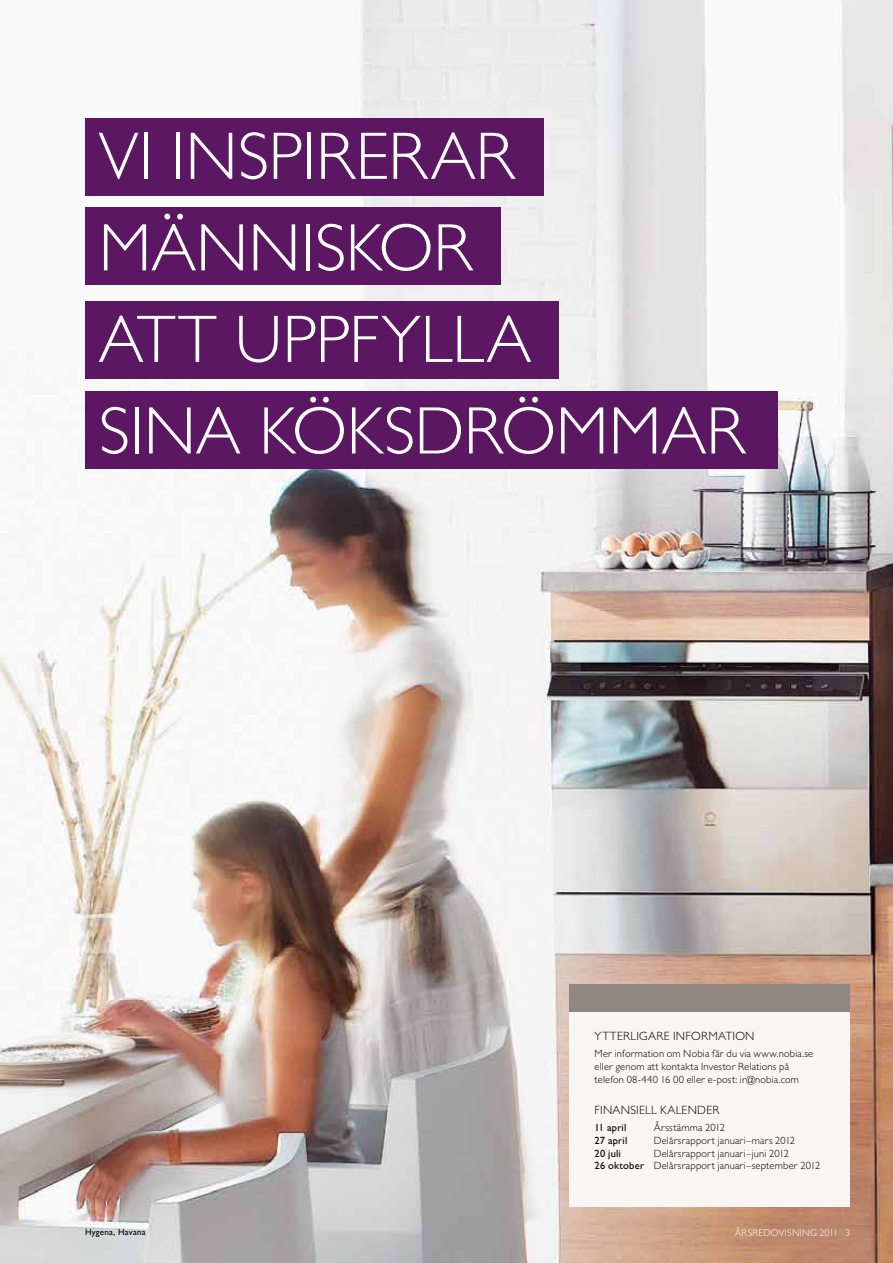
<style>
.page{position:relative;width:893px;height:1263px;background:#fff}
.page>*{position:absolute;margin:0;border:0;box-sizing:border-box;transform-origin:0 0}
.t1{font:300 67.5px/91.5px "Gill Sans MT Std";letter-spacing:.15em;color:#fff}
.t2{font:300 12px "Gill Sans MT Std";color:#000}
.t3{font:300 10.5px/12.8px "Gill Sans MT Std";letter-spacing:.02em;color:#000}
.t4{font:500 10.5px "Gill Sans MT Std";letter-spacing:.02em;color:#000}
.t5{font:300 9.75px "Gill Sans MT Std";color:#fff}
.t6{font:500 9px "Gill Sans MT Std";letter-spacing:.03em;color:#000}
.s1{font-weight:500}
</style>
<div class="page">
<img style="left:0;top:0;width:893px;height:1263px">
<div style="left:85px;top:118px;width:458px;height:77px;background:#5c1763"></div>
<div style="left:85px;top:207px;width:416px;height:78px;background:#5c1763"></div>
<div style="left:85px;top:301px;width:473px;height:78px;background:#5c1763"></div>
<div style="left:85px;top:391px;width:692px;height:78px;background:#5c1763"></div>
<div style="left:569px;top:1000px;width:281px;height:206px;background:#f7f6f5"></div>
<div style="left:569px;top:984px;width:281px;height:28px;background:#928681"></div>
<h1 class="t1" style="left:99px;top:109px;width:66px">Viins</h1>
<h1 class="t1" style="left:268px;top:109px;width:65px">pirer</h1>
<h1 class="t1" style="left:431px;top:109px;width:64px">ar</h1>
<h1 class="t1" style="left:99px;top:201px;width:417px">människor<br>att uppfylla sin a köksdrömm</h1>
<h1 class="t1" style="left:661px;top:384px;width:71px">ar</h1>
<p class="t6" style="left:85px;top:1227px;width:62px">Hygena, Havana</p>
<p class="t2" style="left:595px;top:1029px;width:8px">Ytterlig</p>
<p class="t2" style="left:648px;top:1029px;width:16px">a reinform</p>
<p class="t2" style="left:718px;top:1029px;width:15px">ation</p>
<p class="t3" style="left:595px;top:1047px;width:220px">Mer information om Nobia får du via www.nobia.se eller genom att kontakta Investor Relations på telefon 08-440 16 00 eller e-post: ir@nobia.com</p>
<p class="t2" style="left:595px;top:1103px;width:33px">Finansiellk</p>
<p class="t2" style="left:667px;top:1103px;width:17px">a lender</p>
<p class="t4" style="left:595px;top:1121px;width:33px">11 april</p>
<p class="t3" style="left:654px;top:1121px;width:73px">Årsstämma 2012</p>
<p class="t4" style="left:595px;top:1134px;width:34px">27 april</p>
<p class="t3" style="left:654px;top:1134px;width:143px">Delårsrapport januari–mars 2012</p>
<p class="t4" style="left:595px;top:1147px;width:28px">20 juli</p>
<p class="t3" style="left:595px;top:1146px;width:227px;text-indent:59px">Delårsrapport januari–juni 2012<br><span class="s1">26 oktober</span> Delårsrapport januari–september 2012</p>
<p class="t5" style="left:735px;top:1226px;width:7px">årsredovisning</p>
<p class="t5" style="left:820px;top:1226px;width:32px">2011 3</p>
</div>
